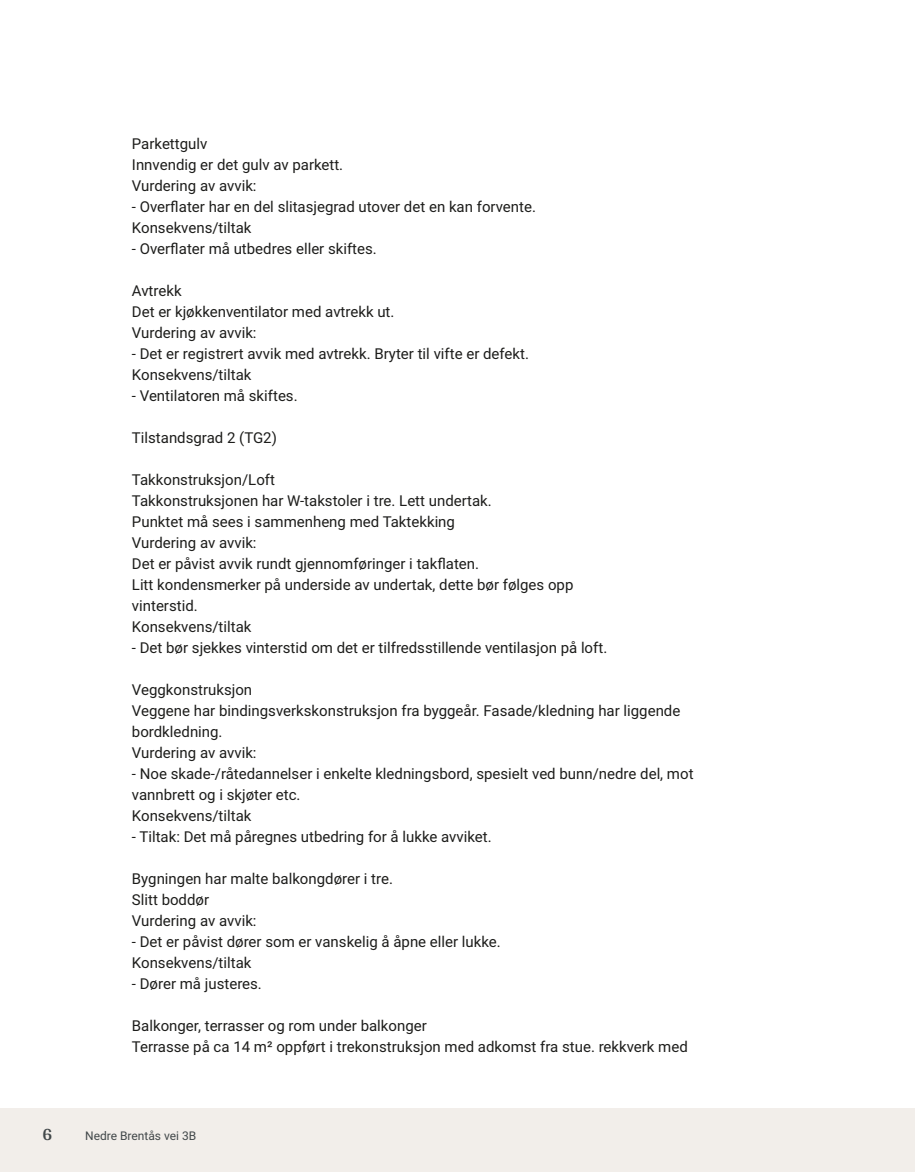
<style>
.page{position:relative;width:915px;height:1172px;background:#fff}
.page>*{position:absolute;margin:0;border:0;box-sizing:border-box;transform-origin:0 0}
.t1{font:700 18px "Arya";color:#414749}
.t2{font:15px/21px "Roboto Vitec";color:#1d1d1b}
.t3{font:12px "Roboto Vitec";color:#414749}
</style>
<div class="page">
<div style="left:0;top:1108px;width:914px;height:64px;background:#f2eeea"></div>
<p class="t2" style="left:132px;top:132px;width:405px">Parkettgulv<br>Innvendig er det gulv av parkett.<br>Vurdering av avvik:<br>‑ Overflater har en del slitasjegrad utover det en kan forvente.<br>Konsekvens/tiltak<br>‑ Overflater må utbedres eller skiftes.</p>
<p class="t2" style="left:132px;top:279px;width:398px">Avtrekk<br>Det er kjøkkenventilator med avtrekk ut.<br>Vurdering av avvik:<br>‑ Det er registrert avvik med avtrekk. Bryter til vifte er defekt.<br>Konsekvens/tiltak<br>‑ Ventilatoren må skiftes.</p>
<p class="t2" style="left:132px;top:426px;width:146px">Tilstandsgrad 2 (TG2)</p>
<p class="t2" style="left:132px;top:468px;width:476px">Takkonstruksjon/Loft<br>Takkonstruksjonen har W‑takstoler i tre. Lett undertak.<br>Punktet må sees i sammenheng med Taktekking<br>Vurdering av avvik:<br>Det er påvist avvik rundt gjennomføringer i takflaten.<br>Litt kondensmerker på underside av undertak, dette bør følges opp vinterstid.<br>Konsekvens/tiltak<br>‑ Det bør sjekkes vinterstid om det er tilfredsstillende ventilasjon på loft.</p>
<p class="t2" style="left:132px;top:678px;width:563px">Veggkonstruksjon<br>Veggene har bindingsverkskonstruksjon fra byggeår. Fasade/kledning har liggende bordkledning.<br>Vurdering av avvik:<br>‑ Noe skade‑/råtedannelser i enkelte kledningsbord, spesielt ved bunn/nedre del, mot vannbrett og i skjøter etc.<br>Konsekvens/tiltak<br>‑ Tiltak: Det må påregnes utbedring for å lukke avviket.</p>
<p class="t2" style="left:132px;top:867px;width:370px">Bygningen har malte balkongdører i tre.<br>Slitt boddør<br>Vurdering av avvik:<br>‑ Det er påvist dører som er vanskelig å åpne eller lukke.<br>Konsekvens/tiltak<br>‑ Dører må justeres.</p>
<p class="t2" style="left:132px;top:1014px;width:557px">Balkonger, terrasser og rom under balkonger<br>Terrasse på ca 14 m² oppført i trekonstruksjon med adkomst fra stue. rekkverk med</p>
<p class="t1" style="left:43px;top:1123px;width:11px">6</p>
<p class="t3" style="left:85px;top:1127px;width:113px">Nedre Brentås vei 3B</p>
</div>
